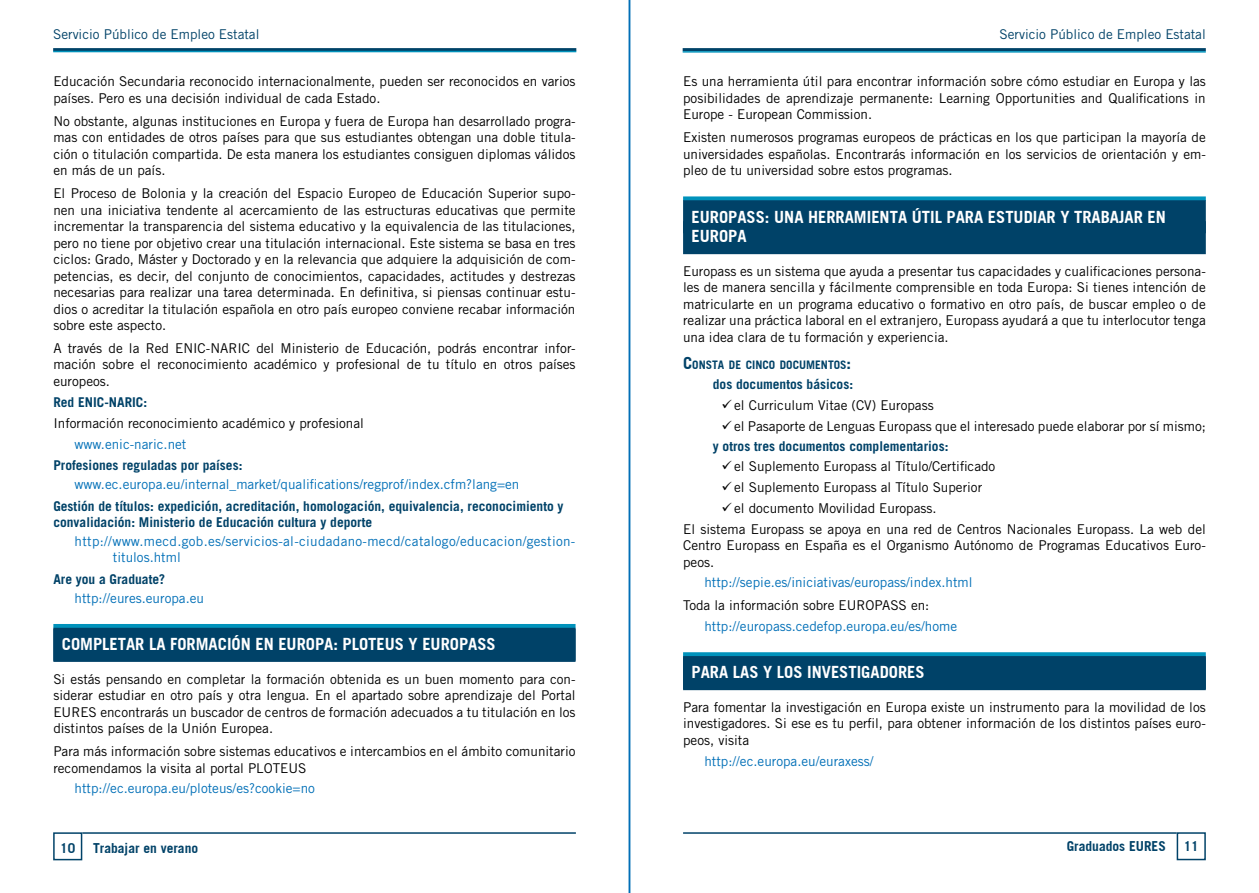
<style>
.page{position:relative;width:1259px;height:893px;background:#fff}
.page>*{position:absolute;margin:0;border:0;box-sizing:border-box;transform-origin:0 0}
.TITULAR_1{font:16.5px/19.8px "Trade Gothic BD Bold";color:#fff}
.TEXTO_NORMAL{font:13.5px/16.5px "Trade Gothic LT Std";color:#000;text-align:justify}
.ENLACE_A_WEB{font:13.5px "Trade Gothic LT Std";color:#006fb7}
.TITULAR_5{font:700 13.5px/16.5px "Trade Gothic LT Std";color:#004268}
.OK{font:13.5px "Trade Gothic LT Std";color:#000}
.ENLACE_A_WEB-2{font:13.5px/16.5px "Trade Gothic LT Std";letter-spacing:.02em;color:#006fb7}
.t1{font:13.5px "Trade Gothic LT Std";color:#004268}
.t2{font:13.5px "Trade Gothic BD Bold";color:#004268}
.TITULAR_4{font:11.55px "Trade Gothic BD Bold";color:#004268}
.s1{font-size:16.5px}
</style>
<div class="page">
<div style="left:1176px;top:832px;width:29px;height:28px;border:2px solid #004268"></div>
<hr style="left:683px;top:832px;width:493px;height:2px;background:#004268">
<hr style="left:682px;top:48px;width:523px;height:3px;background:#004268">
<hr style="left:682px;top:51px;width:523px;height:2px;background:#0092bb">
<div style="left:53px;top:832px;width:29px;height:28px;border:2px solid #004268"></div>
<hr style="left:82px;top:832px;width:494px;height:2px;background:#004268">
<hr style="left:53px;top:48px;width:523px;height:3px;background:#004268">
<hr style="left:53px;top:51px;width:523px;height:1px;background:#0092bb">
<hr style="left:629px;top:0;width:1px;height:893px;background:#006fb7">
<svg style="left:53px;top:624px;width:522px;height:4px;fill:#0092bb"></svg>
<div style="left:53px;top:628px;width:522px;height:33px;background:#004268"></div>
<div style="left:53px;top:629px;width:522px;height:33px;background:#004268"></div>
<div style="left:683px;top:196px;width:522px;height:5px;background:#0092bb"></div>
<div style="left:683px;top:200px;width:522px;height:33px;background:#004268"></div>
<div style="left:683px;top:221px;width:522px;height:33px;background:#004268"></div>
<div style="left:683px;top:652px;width:522px;height:5px;background:#0092bb"></div>
<div style="left:683px;top:656px;width:522px;height:33px;background:#004268"></div>
<div style="left:683px;top:657px;width:522px;height:33px;background:#004268"></div>
<p class="t1" style="left:53px;top:26px;width:208px">Servicio Público de Empleo Estatal</p>
<p class="TEXTO_NORMAL" style="left:53px;top:73px;width:523px">Educación Secundaria reconocido internacionalmente, pueden ser reconocidos en varios países. Pero es una decisión individual de cada Estado.</p>
<p class="TEXTO_NORMAL" style="left:53px;top:112px;width:524px">No obstante, algunas instituciones en Europa y fuera de Europa han desarrollado progra&shy;mas con entidades de otros países para que sus estudiantes obtengan una doble titula&shy;ción o titulación compartida. De esta manera los estudiantes consiguen diplomas válidos en más de un país.</p>
<p class="TEXTO_NORMAL" style="left:53px;top:185px;width:524px">El Proceso de Bolonia y la creación del Espacio Europeo de Educación Superior supo&shy;nen una iniciativa tendente al acercamiento de las estructuras educativas que permite incrementar la transparencia del sistema educativo y la equivalencia de las titulaciones, pero no tiene por objetivo crear una titulación internacional. Este sistema se basa en tres ciclos: Grado, Máster y Doctorado y en la relevancia que adquiere la adquisición de com&shy;petencias, es decir, del conjunto de conocimientos, capacidades, actitudes y destrezas necesarias para realizar una tarea determinada. En definitiva, si piensas continuar estu&shy;dios o acreditar la titulación española en otro país europeo conviene recabar información sobre este aspecto.</p>
<p class="TEXTO_NORMAL" style="left:53px;top:340px;width:524px">A través de la Red ENIC-NARIC del Ministerio de Educación, podrás encontrar infor&shy;mación sobre el reconocimiento académico y profesional de tu título en otros países europeos.</p>
<p class="TITULAR_5" style="left:53px;top:394px;width:95px">Red ENIC-NARIC:</p>
<p class="TEXTO_NORMAL" style="left:53px;top:415px;width:312px">Información reconocimiento académico y profesional</p>
<p class="ENLACE_A_WEB" style="left:75px;top:436px;width:113px">www.enic-naric.net</p>
<p class="TITULAR_5" style="left:53px;top:457px;width:190px">Profesiones reguladas por países:</p>
<p class="ENLACE_A_WEB" style="left:75px;top:476px;width:446px">www.ec.europa.eu/internal_market/qualifications/regprof/index.cfm?lang=en</p>
<p class="TITULAR_5" style="left:53px;top:497px;width:512px">Gestión de títulos: expedición, acreditación, homologación, equivalencia, reconocimiento y convalidación: Ministerio de Educación cultura y deporte</p>
<p class="ENLACE_A_WEB-2" style="left:113px;top:532px;width:464px;text-indent:-38px">http://www.mecd.gob.es/servicios-al-ciudadano-mecd/catalogo/educacion/gestion&shy;titulos.html</p>
<p class="TITULAR_5" style="left:53px;top:571px;width:113px">Are you a Graduate?</p>
<p class="ENLACE_A_WEB" style="left:75px;top:590px;width:131px">http://eures.europa.eu</p>
<p class="TITULAR_1" style="left:62px;top:634px;width:435px">COMPLETAR LA FORMACIÓN EN EUROPA: PLOTEUS Y EUROPASS</p>
<p class="TEXTO_NORMAL" style="left:53px;top:670px;width:524px">Si estás pensando en completar la formación obtenida es un buen momento para con&shy;siderar estudiar en otro país y otra lengua. En el apartado sobre aprendizaje del Portal EURES encontrarás un buscador de centros de formación adecuados a tu titulación en los distintos países de la Unión Europea.</p>
<p class="TEXTO_NORMAL" style="left:53px;top:743px;width:524px">Para más información sobre sistemas educativos e intercambios en el ámbito comunitario recomendamos la visita al portal PLOTEUS</p>
<p class="ENLACE_A_WEB" style="left:75px;top:780px;width:242px">http://ec.europa.eu/ploteus/es?cookie=no</p>
<p class="t2" style="left:60px;top:840px;width:17px">10</p>
<p class="t2" style="left:93px;top:840px;width:106px">Trabajar en verano</p>
<p class="t1" style="left:999px;top:26px;width:208px">Servicio Público de Empleo Estatal</p>
<p class="TEXTO_NORMAL" style="left:683px;top:73px;width:524px">Es una herramienta útil para encontrar información sobre cómo estudiar en Europa y las posibilidades de aprendizaje permanente: Learning Opportunities and Qualifications in Europe - European Commission.</p>
<p class="TEXTO_NORMAL" style="left:683px;top:129px;width:524px">Existen numerosos programas europeos de prácticas en los que participan la mayoría de universidades españolas. Encontrarás información en los servicios de orientación y em&shy;pleo de tu universidad sobre estos programas.</p>
<p class="TITULAR_1" style="left:691px;top:207px;width:476px">EUROPASS: UNA HERRAMIENTA ÚTIL PARA ESTUDIAR Y TRABAJAR EN<br>EUROPA</p>
<p class="TEXTO_NORMAL" style="left:683px;top:263px;width:524px">Europass es un sistema que ayuda a presentar tus capacidades y cualificaciones persona&shy;les de manera sencilla y fácilmente comprensible en toda Europa: Si tienes intención de matricularte en un programa educativo o formativo en otro país, de buscar empleo o de realizar una práctica laboral en el extranjero, Europass ayudará a que tu interlocutor tenga una idea clara de tu formación y experiencia.</p>
<p class="TITULAR_4" style="left:683px;top:358px;width:170px"><span class="s1">C</span>ONSTA DE CINCO DOCUMENTOS<span class="s1">:</span></p>
<p class="TITULAR_5" style="left:713px;top:376px;width:142px">dos documentos básicos:</p>
<p class="OK" style="left:734px;top:397px;width:201px">el Curriculum Vitae (CV) Europass</p>
<p class="OK" style="left:734px;top:418px;width:473px">el Pasaporte de Lenguas Europass que el interesado puede elaborar por sí mismo;</p>
<p class="TITULAR_5" style="left:713px;top:437px;width:237px">y otros tres documentos complementarios:</p>
<p class="OK" style="left:734px;top:458px;width:263px">el Suplemento Europass al Título/Certificado</p>
<p class="OK" style="left:734px;top:479px;width:249px">el Suplemento Europass al Título Superior</p>
<p class="OK" style="left:734px;top:500px;width:204px">el documento Movilidad Europass.</p>
<p class="TEXTO_NORMAL" style="left:683px;top:520px;width:524px">El sistema Europass se apoya en una red de Centros Nacionales Europass. La web del Centro Europass en España es el Organismo Autónomo de Programas Educativos Euro&shy;peos.</p>
<p class="ENLACE_A_WEB" style="left:704px;top:574px;width:270px">http://sepie.es/iniciativas/europass/index.html</p>
<p class="TEXTO_NORMAL" style="left:683px;top:597px;width:248px">Toda la información sobre EUROPASS en:</p>
<p class="ENLACE_A_WEB" style="left:704px;top:618px;width:254px">http://europass.cedefop.europa.eu/es/home</p>
<p class="TITULAR_1" style="left:691px;top:662px;width:234px">PARA LAS Y LOS INVESTIGADORES</p>
<p class="TEXTO_NORMAL" style="left:683px;top:699px;width:524px">Para fomentar la investigación en Europa existe un instrumento para la movilidad de los investigadores. Si ese es tu perfil, para obtener información de los distintos países euro&shy;peos, visita</p>
<p class="ENLACE_A_WEB" style="left:704px;top:753px;width:171px">http://ec.europa.eu/euraxess/</p>
<p class="t2" style="left:1066px;top:838px;width:101px">Graduados EURES</p>
<p class="t2" style="left:1183px;top:838px;width:17px">11</p>
</div>
